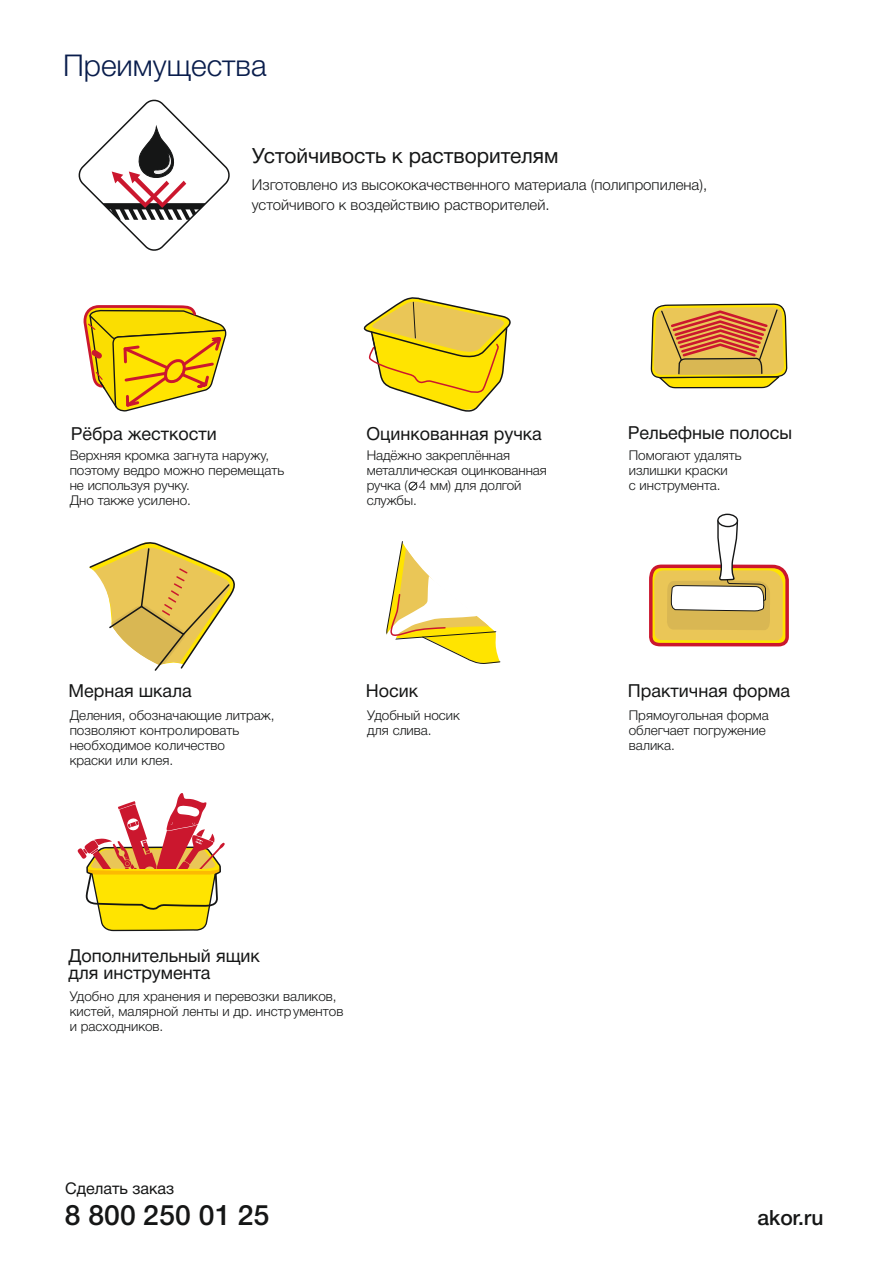
<style>
.page{position:relative;width:893px;height:1263px;background:#fff}
.page>*{position:absolute;margin:0;border:0;box-sizing:border-box;transform-origin:0 0}
.t1{font:300 30px "Helvetica";color:#091d4c}
.t2{font:500 28.35px "Helvetica Neue Cyr";color:#151616}
.t3{font:21px "Helvetica Neue Cyr";color:#151616}
.t4{font:500 21px "Helvetica Neue Cyr";color:#151616}
.t5{font:18px/17px "Helvetica Neue Cyr";color:#151616}
.t6{font:16.2px "Helvetica Neue Cyr";color:#151616}
.t7{font:300 15px/19.8px "Helvetica Neue Cyr";color:#151616}
.t8{font:300 13.5px/14.9px "Helvetica Neue Cyr";color:#151616}
</style>
<div class="page">
<svg style="left:409px;top:482px;width:8px;height:8px"></svg>
<svg style="left:89px;top:542px;width:146px;height:129px"></svg>
<svg style="left:650px;top:303px;width:138px;height:86px;background:#d6a34a"></svg>
<svg style="left:386px;top:541px;width:115px;height:123px"></svg>
<svg style="left:649px;top:517px;width:140px;height:130px"></svg>
<svg style="left:717px;top:513px;width:21px;height:14px"></svg>
<svg style="left:363px;top:297px;width:148px;height:115px"></svg>
<svg style="left:83px;top:305px;width:144px;height:107px"></svg>
<svg style="left:78px;top:793px;width:147px;height:139px"></svg>
<svg style="left:78px;top:99px;width:152px;height:152px"></svg>
<h1 class="t1" style="left:63px;top:55px;width:205px">Преимущества</h1>
<h3 class="t3" style="left:252px;top:148px;width:308px">Устойчивость к растворителям</h3>
<p class="t7" style="left:252px;top:177px;width:457px">Изготовлено из высококачественного материала (полипропилена), устойчивого к воздействию растворителей.</p>
<h3 class="t5" style="left:71px;top:427px;width:148px">Рёбра жесткости</h3>
<p class="t8" style="left:70px;top:449px;width:216px">Верхняя кромка загнута наружу, поэтому ведро можно перемещать не используя ручку.<br>Дно также усилено.</p>
<h3 class="t5" style="left:68px;top:684px;width:125px">Мерная шкала</h3>
<p class="t8" style="left:70px;top:709px;width:206px">Деления, обозначающие литраж, позволяют контролировать необходимое количество<br>краски или клея.</p>
<h3 class="t5" style="left:367px;top:427px;width:177px">Оцинкованная ручка</h3>
<p class="t8" style="left:367px;top:449px;width:181px">Надёжно закреплённая металлическая оцинкованная ручка ( 4 мм) для долгой службы.</p>
<h3 class="t5" style="left:366px;top:684px;width:54px">Носик</h3>
<p class="t8" style="left:367px;top:709px;width:94px">Удобный носик для слива.</p>
<h3 class="t5" style="left:68px;top:948px;width:193px">Дополнительный ящик для инструмента</h3>
<p class="t8" style="left:70px;top:990px;width:275px">Удобно для хранения и перевозки валиков, кистей, малярной ленты и др. инструментов и расходников.</p>
<p class="t6" style="left:65px;top:1182px;width:111px">Сделать заказ</p>
<h3 class="t5" style="left:628px;top:426px;width:166px">Рельефные полосы</h3>
<p class="t8" style="left:629px;top:449px;width:114px">Помогают удалять излишки краски<br>с инструмента.</p>
<h3 class="t5" style="left:628px;top:684px;width:164px">Практичная форма</h3>
<p class="t8" style="left:629px;top:709px;width:142px">Прямоугольная форма облегчает погружение валика.</p>
<h2 class="t2" style="left:65px;top:1204px;width:206px">8 800 250 01 25</h2>
<h3 class="t4" style="left:757px;top:1209px;width:68px">akor.ru</h3>
</div>
